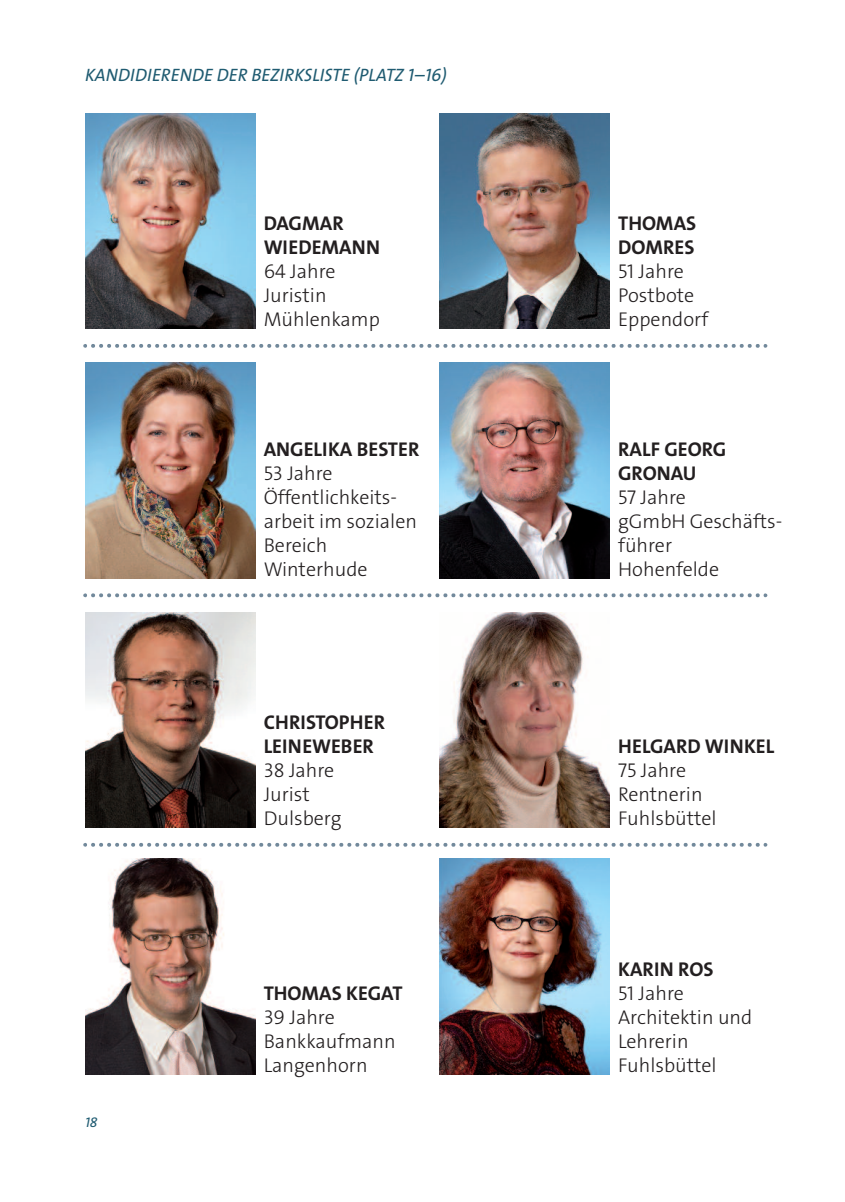
<style>
.page{position:relative;width:845px;height:1202px;background:#fff}
.page>*{position:absolute;margin:0;border:0;box-sizing:border-box;transform-origin:0 0}
.t1{font:300 20px/24px "SPD The Sans";color:#231f20}
.t2{font:700 20px/24px "SPD The Sans";color:#231f20}
.t3{font:italic 18px "SPD The Sans";color:#1f5b71}
.t4{font:italic 14px "SPD The Sans";color:#1f5b71}
</style>
<div class="page">
<img style="left:85px;top:113px;width:170px;height:216px">
<img style="left:85px;top:612px;width:170px;height:216px">
<img style="left:85px;top:859px;width:170px;height:215px">
<img style="left:439px;top:612px;width:170px;height:216px">
<img style="left:439px;top:859px;width:170px;height:215px">
<img style="left:85px;top:363px;width:170px;height:215px">
<img style="left:439px;top:113px;width:170px;height:216px">
<img style="left:439px;top:363px;width:170px;height:215px">
<svg style="left:83px;top:344px;width:684px;height:4px"></svg>
<svg style="left:83px;top:593px;width:684px;height:4px"></svg>
<svg style="left:83px;top:843px;width:684px;height:4px"></svg>
<p class="t3" style="left:85px;top:68px;width:363px">KANDIDIERENDE DER BEZIRKSLISTE (PLATZ 1–16)</p>
<p class="t2" style="left:264px;top:214px;width:118px">DAGMAR<br>WIEDEMANN</p>
<p class="t1" style="left:264px;top:262px;width:118px">64 Jahre<br>Juristin<br>Mühlenkamp</p>
<p class="t2" style="left:264px;top:439px;width:157px">ANGELIKA BESTER</p>
<p class="t1" style="left:264px;top:463px;width:155px">53 Jahre<br>Öffentlichkeits&shy;arbeit im sozialen<br>Bereich<br>Winterhude</p>
<p class="t2" style="left:264px;top:712px;width:123px">CHRISTOPHER<br>LEINEWEBER</p>
<p class="t1" style="left:264px;top:761px;width:79px">38 Jahre<br>Jurist<br>Dulsberg</p>
<p class="t4" style="left:85px;top:1117px;width:14px">18</p>
<p class="t2" style="left:264px;top:983px;width:140px">THOMAS KEGAT</p>
<p class="t1" style="left:264px;top:1007px;width:133px">39 Jahre<br>Bankkaufmann<br>Langenhorn</p>
<p class="t2" style="left:618px;top:214px;width:80px">THOMAS<br>DOMRES</p>
<p class="t1" style="left:618px;top:262px;width:92px">51 Jahre<br>Postbote<br>Eppendorf</p>
<p class="t2" style="left:618px;top:439px;width:110px">RALF GEORG<br>GRONAU</p>
<p class="t1" style="left:618px;top:487px;width:166px">57 Jahre<br>gGmbH Geschäfts&shy;führer<br>Hohenfelde</p>
<p class="t2" style="left:618px;top:736px;width:158px">HELGARD WINKEL</p>
<p class="t1" style="left:618px;top:761px;width:100px">75 Jahre<br>Rentnerin<br>Fuhlsbüttel</p>
<p class="t2" style="left:618px;top:959px;width:97px">KARIN ROS</p>
<p class="t1" style="left:618px;top:983px;width:136px">51 Jahre<br>Architektin und<br>Lehrerin<br>Fuhlsbüttel</p>
</div>
